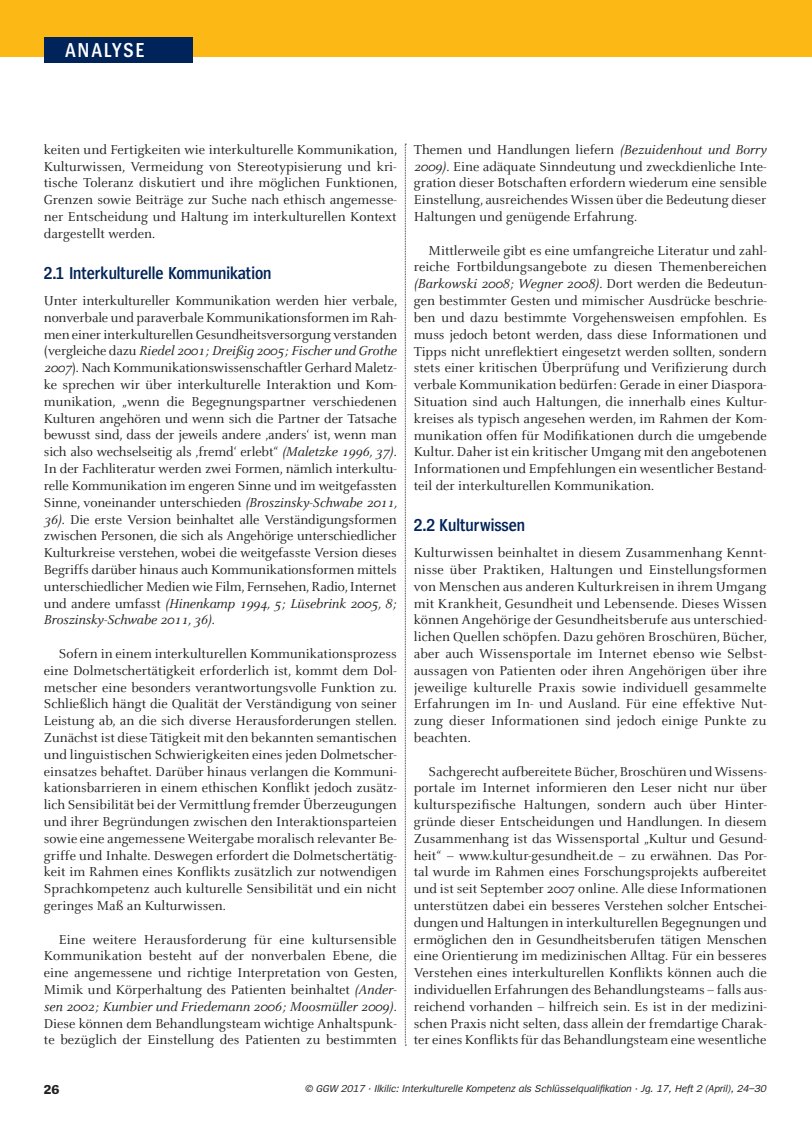
<style>
.page{position:relative;width:812px;height:1131px;background:#fff}
.page>*{position:absolute;margin:0;border:0;box-sizing:border-box;transform-origin:0 0}
.t1{font:600 21px "Spiegel Cd";letter-spacing:.1em;color:#fff}
.t2{font:600 18px "Spiegel Cd";color:#002359}
.t3{font:14.25px/16.8px "Celeste";color:#231f20;text-align:justify}
.t4{font:700 13.5px "Spiegel";color:#231f20}
.t5{font:italic 10.5px "Spiegel";color:#231f20}
.s1{font-style:italic}
</style>
<div class="page">
<div style="left:0;top:0;width:809px;height:57px;background:#fcb814"></div>
<hr style="left:809px;top:0;width:3px;height:57px;background:#fcb814">
<div style="left:44px;top:37px;width:149px;height:26px;background:#002359"></div>
<svg style="left:405px;top:144px;width:1px;height:901px"></svg>
<h1 class="t1" style="left:65px;top:40px;width:81px">ANALYSE</h1>
<p class="t3" style="left:44px;top:141px;width:355px">keiten und Fertigkeiten wie interkulturelle Kommunikation, Kulturwissen, Vermeidung von Stereotypisierung und kri&shy;tische Toleranz diskutiert und ihre möglichen Funktionen, Grenzen sowie Beiträge zur Suche nach ethisch angemesse&shy;ner Entscheidung und Haltung im interkulturellen Kontext dargestellt werden.</p>
<p class="t2" style="left:44px;top:264px;width:229px">2.1 Interkulturelle Kommunikation</p>
<p class="t3" style="left:44px;top:293px;width:355px">Unter interkultureller Kommunikation werden hier verbale, nonverbale und paraverbale Kommunikationsformen im Rah&shy;men einer interkulturellen Gesundheitsversorgung verstanden (vergleiche dazu <span class="s1">Riedel 2001; Dreißig 2005; Fischer und Grothe 2007</span>). Nach Kommunikationswissenschaftler Gerhard Maletz&shy;ke sprechen wir über interkulturelle Interaktion und Kom&shy;munikation, „wenn die Begegnungspartner verschiedenen Kulturen angehören und wenn sich die Partner der Tatsache bewusst sind, dass der jeweils andere ‚anders‘ ist, wenn man sich also wechselseitig als ‚fremd‘ erlebt“ <span class="s1">(Maletzke 1996, 37)</span>.<br>In der Fachliteratur werden zwei Formen, nämlich interkultu&shy;relle Kommunikation im engeren Sinne und im weitgefassten Sinne, voneinander unterschieden <span class="s1">(Broszinsky-Schwabe 2011, 36)</span>. Die erste Version beinhaltet alle Verständigungsformen zwischen Personen, die sich als Angehörige unterschiedlicher Kulturkreise verstehen, wobei die weitgefasste Version dieses Begriffs darüber hinaus auch Kommunikationsformen mittels unterschiedlicher Medien wie Film, Fernsehen, Radio, Internet und andere umfasst <span class="s1">(Hinenkamp 1994, 5; Lüsebrink 2005, 8; Broszinsky-Schwabe 2011, 36)</span>.</p>
<p class="t3" style="left:44px;top:645px;width:354px;text-indent:15px">Sofern in einem interkulturellen Kommunikationsprozess eine Dolmetschertätigkeit erforderlich ist, kommt dem Dol&shy;metscher eine besonders verantwortungsvolle Funktion zu.<br>Schließlich hängt die Qualität der Verständigung von seiner Leistung ab, an die sich diverse Herausforderungen stellen.<br>Zunächst ist diese Tätigkeit mit den bekannten semantischen und linguistischen Schwierigkeiten eines jeden Dolmetscher&shy;einsatzes behaftet. Darüber hinaus verlangen die Kommuni&shy;kationsbarrieren in einem ethischen Konflikt jedoch zusätz&shy;lich Sensibilität bei der Vermittlung fremder Überzeugungen und ihrer Begründungen zwischen den Interaktionsparteien sowie eine angemessene Weitergabe moralisch relevanter Be&shy;griffe und Inhalte. Deswegen erfordert die Dolmetschertätig&shy;keit im Rahmen eines Konflikts zusätzlich zur notwendigen Sprachkompetenz auch kulturelle Sensibilität und ein nicht geringes Maß an Kulturwissen.</p>
<p class="t3" style="left:44px;top:931px;width:355px;text-indent:15px">Eine weitere Herausforderung für eine kultursensible Kommunikation besteht auf der nonverbalen Ebene, die eine angemessene und richtige Interpretation von Gesten, Mimik und Körperhaltung des Patienten beinhaltet <span class="s1">(Ander&shy;sen 2002; Kumbier und Friedemann 2006; Moosmüller 2009)</span>.<br>Diese können dem Behandlungsteam wichtige Anhaltspunk&shy;te bezüglich der Einstellung des Patienten zu bestimmten</p>
<p class="t3" style="left:414px;top:141px;width:354px">Themen und Handlungen liefern <span class="s1">(Bezuidenhout und Borry 2009)</span>. Eine adäquate Sinndeutung und zweckdienliche Inte&shy;gration dieser Botschaften erfordern wiederum eine sensible Einstellung, ausreichendes Wissen über die Bedeutung dieser Haltungen und genügende Erfahrung.</p>
<p class="t3" style="left:414px;top:242px;width:355px;text-indent:15px">Mittlerweile gibt es eine umfangreiche Literatur und zahl&shy;reiche Fortbildungsangebote zu diesen Themenbereichen <span class="s1">(Barkowski 2008; Wegner 2008)</span>. Dort werden die Bedeutun&shy;gen bestimmter Gesten und mimischer Ausdrücke beschrie&shy;ben und dazu bestimmte Vorgehensweisen empfohlen. Es muss jedoch betont werden, dass diese Informationen und Tipps nicht unreflektiert eingesetzt werden sollten, sondern stets einer kritischen Überprüfung und Verifizierung durch verbale Kommunikation bedürfen: Gerade in einer Diaspora-Situation sind auch Haltungen, die innerhalb eines Kultur&shy;kreises als typisch angesehen werden, im Rahmen der Kom&shy;munikation offen für Modifikationen durch die umgebende Kultur. Daher ist ein kritischer Umgang mit den angebotenen Informationen und Empfehlungen ein wesentlicher Bestand&shy;teil der interkulturellen Kommunikation.</p>
<p class="t2" style="left:414px;top:516px;width:113px">2.2 Kulturwissen</p>
<p class="t3" style="left:414px;top:545px;width:355px">Kulturwissen beinhaltet in diesem Zusammenhang Kennt&shy;nisse über Praktiken, Haltungen und Einstellungsformen von Menschen aus anderen Kulturkreisen in ihrem Umgang mit Krankheit, Gesundheit und Lebensende. Dieses Wissen können Angehörige der Gesundheitsberufe aus unterschied&shy;lichen Quellen schöpfen. Dazu gehören Broschüren, Bücher, aber auch Wissensportale im Internet ebenso wie Selbst&shy;aussagen von Patienten oder ihren Angehörigen über ihre jeweilige kulturelle Praxis sowie individuell gesammelte Erfahrungen im In- und Ausland. Für eine effektive Nut&shy;zung dieser Informationen sind jedoch einige Punkte zu beachten.</p>
<p class="t3" style="left:414px;top:763px;width:355px;text-indent:15px">Sachgerecht aufbereitete Bücher, Broschüren und Wissens&shy;portale im Internet informieren den Leser nicht nur über kulturspezifische Haltungen, sondern auch über Hinter&shy;gründe dieser Entscheidungen und Handlungen. In diesem Zusammenhang ist das Wissensportal „Kultur und Gesund&shy;heit“ – www.kultur-gesundheit.de – zu erwähnen. Das Por&shy;tal wurde im Rahmen eines Forschungsprojekts aufbereitet und ist seit September 2007 online. Alle diese Informationen unterstützen dabei ein besseres Verstehen solcher Entschei&shy;dungen und Haltungen in interkulturellen Begegnungen und ermöglichen den in Gesundheitsberufen tätigen Menschen eine Orientierung im medizinischen Alltag. Für ein besseres Verstehen eines interkulturellen Konflikts können auch die individuellen Erfahrungen des Behandlungsteams – falls aus&shy;reichend vorhanden – hilfreich sein. Es ist in der medizini&shy;schen Praxis nicht selten, dass allein der fremdartige Charak&shy;ter eines Konflikts für das Behandlungsteam eine wesentliche</p>
<p class="t4" style="left:44px;top:1083px;width:17px">26</p>
<p class="t5" style="left:305px;top:1083px;width:463px">© GGW 2017 · Ilkilic: Interkulturelle Kompetenz als Schlüsselqualifikation · Jg. 17, Heft 2 (April), 24–30</p>
</div>
